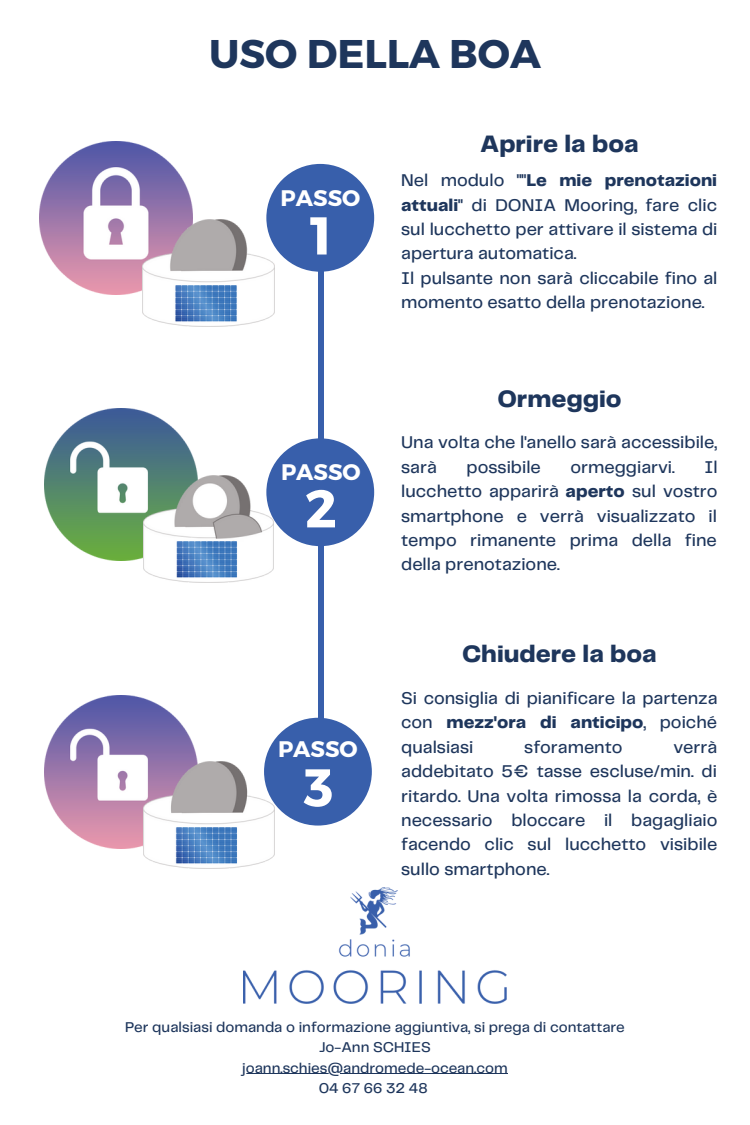
<style>
.page{position:relative;width:750px;height:1125px;background:#fff}
.page>*{position:absolute;margin:0;border:0;box-sizing:border-box;transform-origin:0 0}
.t1{font:700 53px "Montserrat";color:#fff}
.t2{font:700 40px "Montserrat";color:#1e365c}
.t3{font:800 24.75px "Telegraf";color:#1e365c}
.t4{font:700 22.5px "Montserrat";color:#fff}
.t5{font:500 17.62px/24.4px "Telegraf";color:#1e365c;text-align:justify}
.t6{font:500 14.75px/20.2px "Telegraf";color:#1e365c;text-align:center}
.s1{font-weight:800}
</style>
<div class="page">
<div style="left:318px;top:271px;width:5px;height:544px;background:#385fab"></div>
<div style="left:266px;top:164px;width:108px;height:108px;background:#385fab;border-radius:50%"></div>
<div style="left:266px;top:438px;width:108px;height:108px;background:#385fab;border-radius:50%"></div>
<div style="left:264px;top:718px;width:108px;height:108px;background:#385fab;border-radius:50%"></div>
<img style="left:40px;top:141px;width:153px;height:153px">
<img style="left:143px;top:220px;width:131px;height:107px">
<img style="left:44px;top:408px;width:153px;height:153px">
<img style="left:143px;top:476px;width:131px;height:106px">
<img style="left:44px;top:695px;width:153px;height:153px">
<img style="left:143px;top:762px;width:132px;height:107px">
<img style="left:244px;top:887px;width:262px;height:117px">
<hr style="left:242px;top:1073px;width:266px;height:1px;background:#1e365c">
<h2 class="t2" style="left:209px;top:28px;width:333px">USO DELLA BOA</h2>
<p class="t4" style="left:281px;top:184px;width:81px">PASSO</p>
<h1 class="t1" style="left:310px;top:201px;width:23px">1</h1>
<p class="t4" style="left:281px;top:457px;width:81px">PASSO</p>
<h1 class="t1" style="left:305px;top:474px;width:33px">2</h1>
<p class="t4" style="left:278px;top:735px;width:81px">PASSO</p>
<h1 class="t1" style="left:304px;top:753px;width:31px">3</h1>
<h3 class="t3" style="left:480px;top:133px;width:160px">Aprire la boa</h3>
<p class="t5" style="left:401px;top:169px;width:318px;text-align:left">Nel modulo ""<span class="s1">Le mie prenotazioni attuali</span>" di DONIA Mooring, fare clic sul lucchetto per attivare il sistema di apertura automatica.<br>Il pulsante non sarà cliccabile fino al momento esatto della prenotazione.</p>
<h3 class="t3" style="left:497px;top:388px;width:126px">Ormeggio</h3>
<p class="t5" style="left:401px;top:431px;width:317px">Una volta che l'anello sarà accessibile, sarà</p>
<p class="t5" style="left:401px;top:456px;width:318px;text-indent:303px">Il lucchetto apparirà <span class="s1">aperto</span> sul vostro smartphone e verrà visualizzato il tempo rimanente prima della fine della prenotazione.</p>
<p class="t5" style="left:467px;top:456px;width:76px">possibile</p>
<p class="t5" style="left:571px;top:456px;width:106px">ormeggiarvi.</p>
<h3 class="t3" style="left:462px;top:644px;width:196px">Chiudere la boa</h3>
<p class="t5" style="left:401px;top:687px;width:318px">Si consiglia di pianificare la partenza con <span class="s1">mezz'ora di anticipo</span>, poiché qualsiasi</p>
<p class="t5" style="left:524px;top:736px;width:100px">sforamento</p>
<p class="t5" style="left:401px;top:736px;width:318px;text-indent:272px">verrà addebitato 5€ tasse escluse/min. di ritardo. Una volta rimossa la corda, è necessario bloccare il bagagliaio facendo clic sul lucchetto visibile sullo smartphone.</p>
<p class="t6" style="left:125px;top:1018px;width:501px">Per qualsiasi domanda o informazione aggiuntiva, si prega di contattare Jo-Ann SCHIES<br>joann.schies@andromede-ocean.com<br>04 67 66 32 48</p>
</div>
